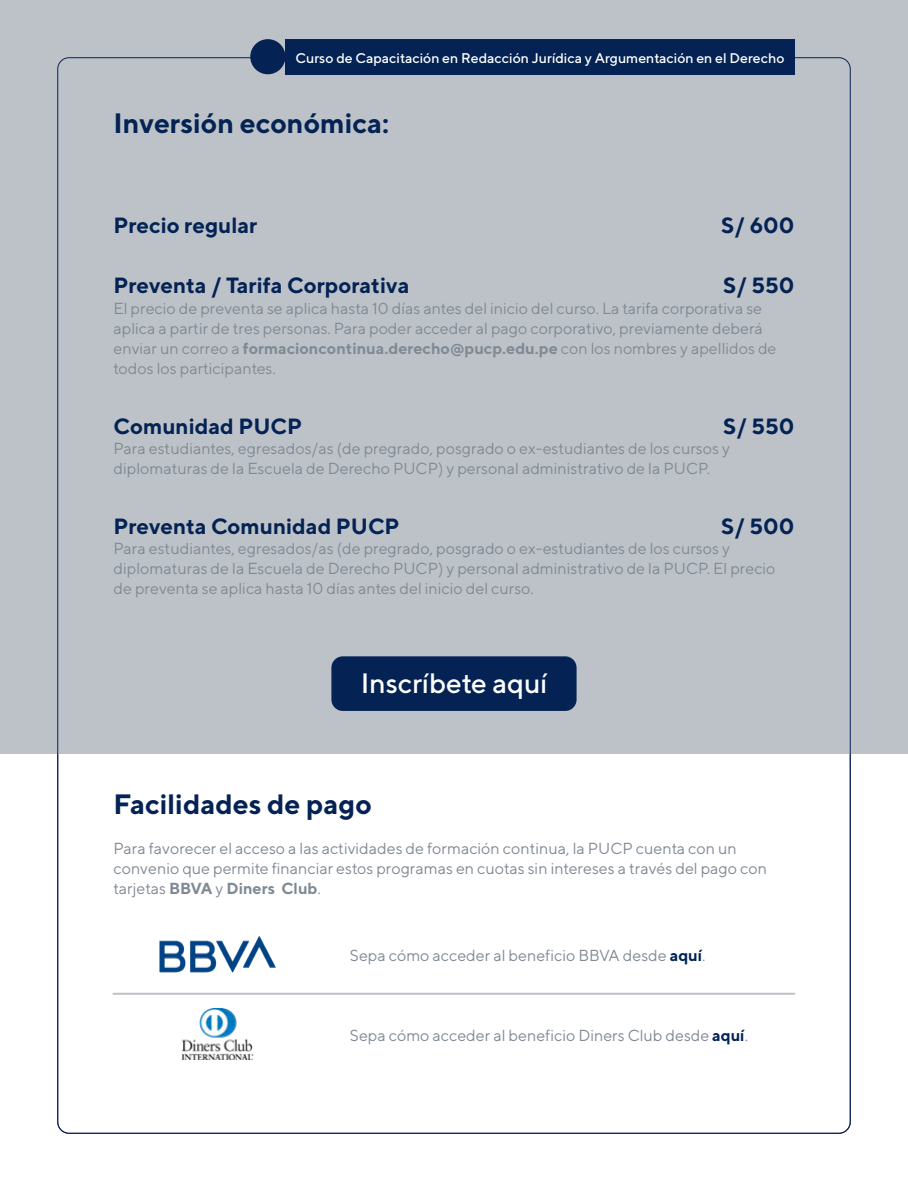
<style>
.page{position:relative;width:908px;height:1191px;background:#fff}
.page>*{position:absolute;margin:0;border:0;box-sizing:border-box;transform-origin:0 0}
.t1{font:700 28px "TT Norms";color:#042354}
.t2{font:500 28px "TT Norms";color:#fff}
.t3{font:700 22px "TT Norms";color:#042354}
.t4{font:16px/20px "TT Norms";color:#808a94}
.t5{font:500 14px "TT Norms";color:#fff}
.s1{font-weight:700}
.s2{font-weight:700;color:#042354}
</style>
<div class="page">
<div style="left:0;top:0;width:907px;height:753px;background:#bcc2c8"></div>
<div style="left:331px;top:656px;width:245px;height:55px;background:#042354;border-radius:11px"></div>
<hr style="left:113px;top:992px;width:681px;height:2px;background:#bcc2c8">
<img style="left:159px;top:936px;width:116px;height:36px">
<img style="left:181px;top:1008px;width:73px;height:51px">
<div style="left:285px;top:39px;width:509px;height:35px;background:#042354"></div>
<div style="left:250px;top:39px;width:35px;height:35px;background:#042354;border-radius:50%"></div>
<p class="t5" style="left:295px;top:50px;width:490px">Curso de Capacitación en Redacción Jurídica y Argumentación en el Derecho</p>
<h1 class="t1" style="left:113px;top:106px;width:277px">Inversión económica:</h1>
<h2 class="t3" style="left:113px;top:212px;width:145px">Precio regular</h2>
<h2 class="t3" style="left:113px;top:272px;width:297px">Preventa / Tarifa Corporativa</h2>
<h2 class="t3" style="left:721px;top:212px;width:75px">S/ 600</h2>
<h2 class="t3" style="left:722px;top:272px;width:73px">S/ 550</h2>
<p class="t4" style="left:113px;top:297px;width:664px">El precio de preventa se aplica hasta 10 días antes del inicio del curso. La tarifa corporativa se aplica a partir de tres personas. Para poder acceder al pago corporativo, previamente deberá enviar un correo a <span class="s1">formacioncontinua.derecho@pucp.edu.pe</span> con los nombres y apellidos de todos los participantes.</p>
<h2 class="t3" style="left:113px;top:412px;width:190px">Comunidad PUCP</h2>
<h2 class="t3" style="left:722px;top:412px;width:73px">S/ 550</h2>
<p class="t4" style="left:113px;top:437px;width:617px">Para estudiantes, egresados/as (de pregrado, posgrado o ex-estudiantes de los cursos y diplomaturas de la Escuela de Derecho PUCP) y personal administrativo de la PUCP.</p>
<h2 class="t3" style="left:113px;top:512px;width:287px">Preventa Comunidad PUCP</h2>
<h2 class="t3" style="left:720px;top:512px;width:75px">S/ 500</h2>
<p class="t4" style="left:113px;top:537px;width:663px">Para estudiantes, egresados/as (de pregrado, posgrado o ex-estudiantes de los cursos y diplomaturas de la Escuela de Derecho PUCP) y personal administrativo de la PUCP. El precio de preventa se aplica hasta 10 días antes del inicio del curso.</p>
<h1 class="t2" style="left:360px;top:666px;width:188px">Inscríbete aquí</h1>
<h1 class="t1" style="left:113px;top:786px;width:260px">Facilidades de pago</h1>
<p class="t4" style="left:113px;top:837px;width:654px">Para favorecer el acceso a las actividades de formación continua, la PUCP cuenta con un convenio que permite financiar estos programas en cuotas sin intereses a través del pago con tarjetas <span class="s1">BBVA</span> y <span class="s1">Diners Club</span>.</p>
<p class="t4" style="left:350px;top:945px;width:357px">Sepa cómo acceder al beneficio BBVA desde <span class="s2">aquí</span>.</p>
<p class="t4" style="left:350px;top:1025px;width:399px">Sepa cómo acceder al beneficio Diners Club desde <span class="s2">aquí</span>.</p>
</div>
